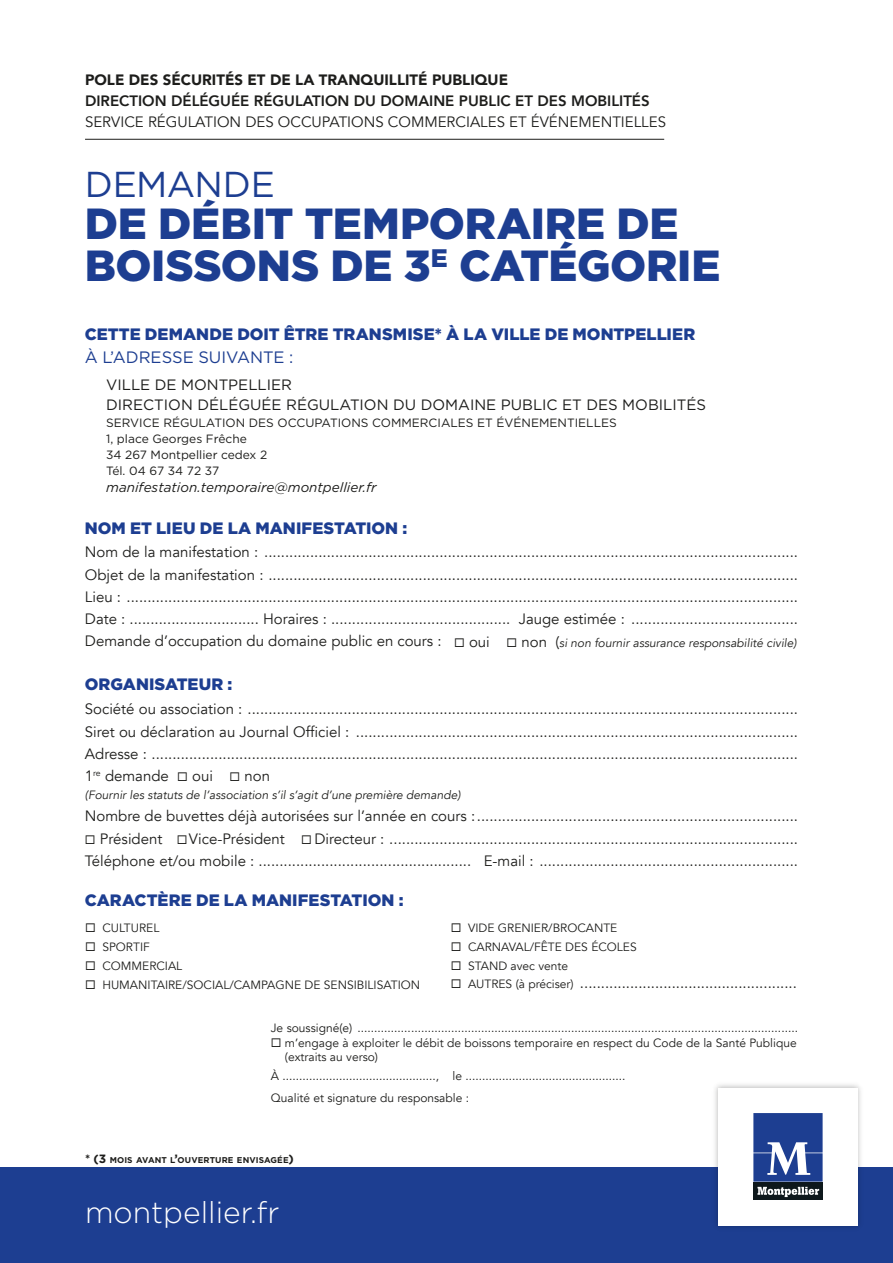
<style>
.page{position:relative;width:893px;height:1263px;background:#fff}
.page>*{position:absolute;margin:0;border:0;box-sizing:border-box;transform-origin:0 0}
.t1{font:900 43.5px/42px "Gotham";letter-spacing:-.005em;color:#1d3e91}
.t2{font:36px "Gotham";letter-spacing:-.015em;color:#1d3e91}
.t3{font:300 30.15px "Gotham";color:#fff}
.t4{font:900 16.5px "Gotham";color:#1d3e91}
.t5{font:16.5px "Gotham";letter-spacing:-.005em;color:#1d3e91}
.t6{font:15px/22.2px "Avenir";color:#1d1d1b;text-align:justify}
.t7{font:15px/19.2px "Gotham";color:#1d1d1b}
.t8{font:800 15px "Avenir";color:#1d1d1b}
.t9{font:900 15px "Avenir";color:#1d1d1b}
.t10{font:italic 13.5px "Gotham";color:#1d1d1b}
.t11{font:12px/14.4px "Avenir";color:#1d1d1b}
.t12{font:12px/15.9px "Gotham";color:#1d1d1b}
.t13{font:italic 12px "Avenir";color:#1d1d1b}
.t14{font:700 8.4px "Gotham";letter-spacing:.01em;color:#1d1d1b}
.s1{font-style:italic;font-size:12px}
.s2{font-size:12px}
</style>
<div class="page">
<div style="left:0;top:1167px;width:893px;height:96px;background:#1d3e91"></div>
<img style="left:715px;top:1084px;width:146px;height:144px">
<div style="left:718px;top:1087px;width:140px;height:138px;background:#fff"></div>
<svg style="left:753px;top:1113px;width:70px;height:68px;background:#415da2"></svg>
<div style="left:753px;top:1182px;width:70px;height:18px;background:#0e181c"></div>
<svg style="left:757px;top:1187px;width:62px;height:10px"></svg>
<hr style="left:85px;top:139px;width:579px;height:1px;background:#1d1d1b">
<p class="t9" style="left:85px;top:67px;width:425px">POLE DES SÉCURITÉS ET DE LA TRANQUILLITÉ PUBLIQUE</p>
<p class="t8" style="left:85px;top:89px;width:566px">DIRECTION DÉLÉGUÉE RÉGULATION DU DOMAINE PUBLIC ET DES MOBILITÉS</p>
<p class="t6" style="left:85px;top:111px;width:582px">SERVICE RÉGULATION DES OCCUPATIONS COMMERCIALES ET ÉVÉNEMENTIELLES</p>
<h2 class="t2" style="left:85px;top:161px;width:191px">DEMANDE</h2>
<h1 class="t1" style="left:85px;top:202px;width:637px">DE DÉBIT TEMPORAIRE DE<br>BOISSONS DE 3<sup>E</sup> CATÉGORIE</h1>
<p class="t4" style="left:85px;top:322px;width:612px">CETTE DEMANDE DOIT ÊTRE TRANSMISE* À LA VILLE DE MONTPELLIER</p>
<p class="t5" style="left:85px;top:346px;width:210px">À L’ADRESSE SUIVANTE :</p>
<p class="t7" style="left:106px;top:375px;width:601px">VILLE DE MONTPELLIER<br>DIRECTION DÉLÉGUÉE RÉGULATION DU DOMAINE PUBLIC ET DES MOBILITÉS</p>
<p class="t12" style="left:106px;top:414px;width:512px">SERVICE RÉGULATION DES OCCUPATIONS COMMERCIALES ET ÉVÉNEMENTIELLES 1, place Georges Frêche<br>34 267 Montpellier cedex 2<br>Tél. 04 67 34 72 37</p>
<p class="t10" style="left:106px;top:478px;width:272px">manifestation.temporaire@montpellier.fr</p>
<p class="t4" style="left:85px;top:516px;width:324px">NOM ET LIEU DE LA MANIFESTATION :</p>
<p class="t6" style="left:85px;top:541px;width:715px">Nom de la manifestation : ................................................................................................................................<br>Objet de la manifestation : ...............................................................................................................................<br>Lieu : .................................................................................................................................................................<br>Date : ............................... Horaires : ........................................... Jauge estimée : ........................................<br>Demande d’occupation du domaine public en cours : ◻ oui ◻ non (<span class="s1">si non fournir assurance responsabilité civile)</span></p>
<p class="t4" style="left:85px;top:673px;width:149px">ORGANISATEUR :</p>
<p class="t6" style="left:85px;top:698px;width:715px">Société ou association : ....................................................................................................................................<br>Siret ou déclaration au Journal Officiel : ..........................................................................................................<br>Adresse : ...........................................................................................................................................................<br>1<sup>re</sup> demande ◻ oui ◻ non</p>
<p class="t13" style="left:85px;top:788px;width:377px">(Fournir les statuts de l’association s’il s’agit d’une première demande)</p>
<p class="t6" style="left:85px;top:805px;width:715px">Nombre de buvettes déjà autorisées sur l’année en cours :.............................................................................</p>
<p class="t6" style="left:85px;top:827px;width:715px">◻ Président ◻Vice-Président ◻ Directeur : ..................................................................................................<br>Téléphone et/ou mobile : ................................................... E-mail : ..............................................................</p>
<p class="t4" style="left:85px;top:889px;width:320px">CARACTÈRE DE LA MANIFESTATION :</p>
<p class="t11" style="left:451px;top:920px;width:168px">◻ VIDE GRENIER/BROCANTE</p>
<p class="t11" style="left:451px;top:940px;width:187px">◻ CARNAVAL/FÊTE DES ÉCOLES</p>
<p class="t11" style="left:451px;top:959px;width:119px">◻ STAND avec vente</p>
<p class="t6" style="left:451px;top:972px;width:348px">◻ <span class="s2">AUTRES (à préciser)</span> ....................................................</p>
<p class="t11" style="left:271px;top:1021px;width:529px">Je soussigné(e) ....................................................................................................................................</p>
<p class="t11" style="left:285px;top:1035px;width:513px;text-indent:-14px">◻ m’engage à exploiter le débit de boissons temporaire en respect du Code de la Santé Publique (extraits au verso)</p>
<p class="t11" style="left:271px;top:1064px;width:356px;line-height:22.2px">À .............................................., le ................................................<br>Qualité et signature du responsable :</p>
<p class="t11" style="left:85px;top:920px;width:76px">◻ CULTUREL</p>
<p class="t11" style="left:85px;top:940px;width:66px">◻ SPORTIF</p>
<p class="t11" style="left:85px;top:959px;width:99px">◻ COMMERCIAL</p>
<p class="t11" style="left:85px;top:978px;width:337px">◻ HUMANITAIRE/SOCIAL/CAMPAGNE DE SENSIBILISATION</p>
<p class="t14" style="left:85px;top:1155px;width:210px"><span class="s2">* (3</span> MOIS AVANT L<span class="s2">’</span>OUVERTURE ENVISAGÉE<span class="s2">)</span></p>
<h3 class="t3" style="left:85px;top:1193px;width:196px">montpellier.fr</h3>
</div>
